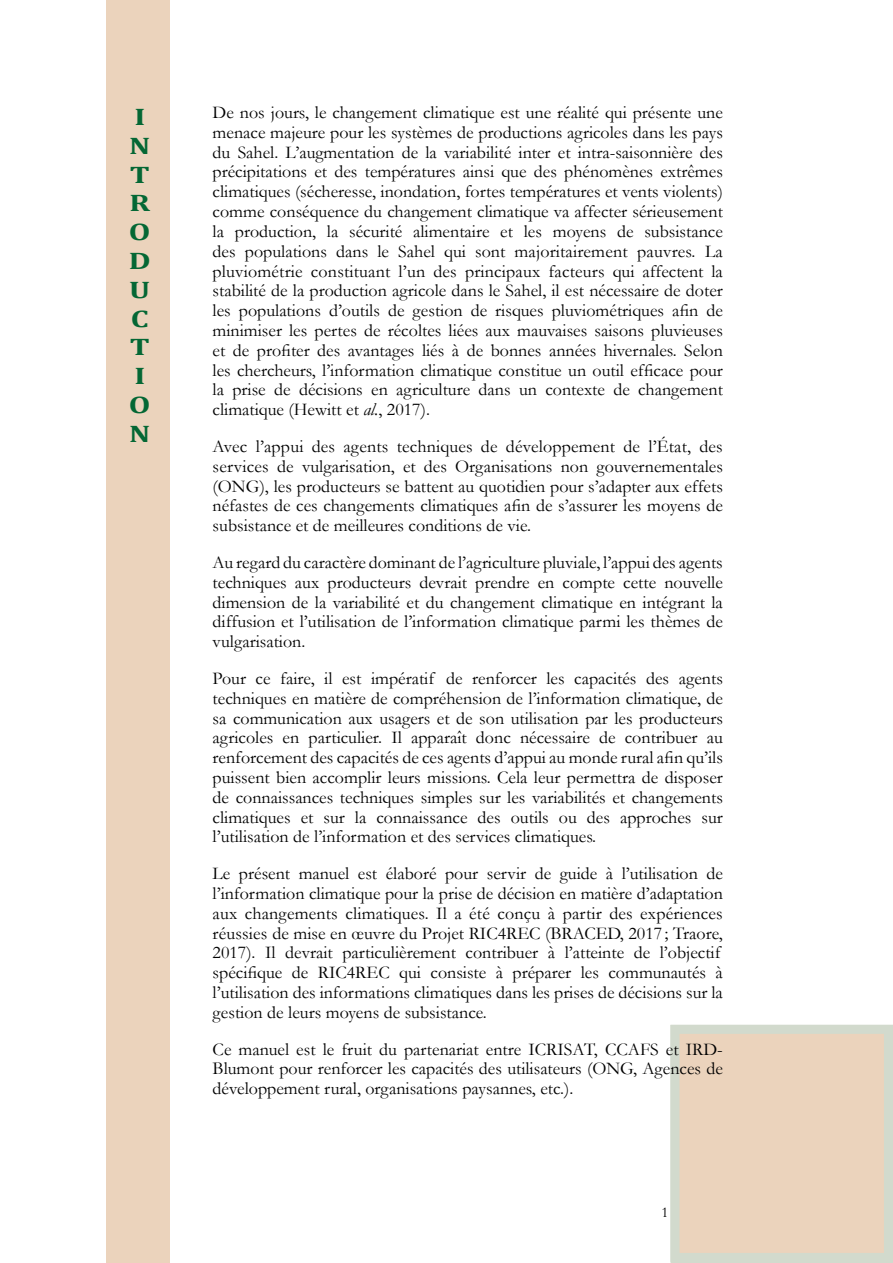
<style>
.page{position:relative;width:893px;height:1263px;background:#fff}
.page>*{position:absolute;margin:0;border:0;box-sizing:border-box;transform-origin:0 0}
.t1{font:700 24px/28.8px "Cambria";color:#046734;scale:1.3 1}
.t2{font:18px/19.8px "Garamond";color:#000;text-align:justify}
.t3{font:15px "Garamond";color:#000}
.s1{font-style:italic}
</style>
<div class="page">
<div style="left:670px;top:1025px;width:223px;height:237px;background:#ebd3bc;border:9px solid #d2dacd"></div>
<div style="left:106px;top:0;width:64px;height:1263px;background:#ebd3bc"></div>
<h1 class="t1" style="left:129px;top:102px;width:18px">I<br>N<br>T<br>R<br>O<br>D<br>U<br>C<br>T<br>I<br>O<br>N</h1>
<p class="t2" style="left:213px;top:102px;width:512px">De nos jours, le changement climatique est une réalité qui présente une menace majeure pour les systèmes de productions agricoles dans les pays du Sahel. L’augmentation de la variabilité inter et intra-saisonnière des précipitations et des températures ainsi que des phénomènes extrêmes climatiques (sécheresse, inondation, fortes températures et vents violents) comme conséquence du changement climatique va affecter sérieusement la production, la sécurité alimentaire et les moyens de subsistance des populations dans le Sahel qui sont majoritairement pauvres. La pluviométrie constituant l’un des principaux facteurs qui affectent la stabilité de la production agricole dans le Sahel, il est nécessaire de doter les populations d’outils de gestion de risques pluviométriques afin de minimiser les pertes de récoltes liées aux mauvaises saisons pluvieuses et de profiter des avantages liés à de bonnes années hivernales. Selon les chercheurs, l’information climatique constitue un outil efficace pour la prise de décisions en agriculture dans un contexte de changement climatique (Hewitt et <span class="s1">al.</span>, 2017).</p>
<p class="t2" style="left:213px;top:436px;width:512px">Avec l’appui des agents techniques de développement de l’État, des services de vulgarisation, et des Organisations non gouvernementales (ONG), les producteurs se battent au quotidien pour s’adapter aux effets néfastes de ces changements climatiques afin de s’assurer les moyens de subsistance et de meilleures conditions de vie.</p>
<p class="t2" style="left:213px;top:552px;width:512px">Au regard du caractère dominant de l’agriculture pluviale, l’appui des agents techniques aux producteurs devrait prendre en compte cette nouvelle dimension de la variabilité et du changement climatique en intégrant la diffusion et l’utilisation de l’information climatique parmi les thèmes de vulgarisation.</p>
<p class="t2" style="left:213px;top:668px;width:512px">Pour ce faire, il est impératif de renforcer les capacités des agents techniques en matière de compréhension de l’information climatique, de sa communication aux usagers et de son utilisation par les producteurs agricoles en particulier. Il apparaît donc nécessaire de contribuer au renforcement des capacités de ces agents d’appui au monde rural afin qu’ils puissent bien accomplir leurs missions. Cela leur permettra de disposer de connaissances techniques simples sur les variabilités et changements climatiques et sur la connaissance des outils ou des approches sur l’utilisation de l’information et des services climatiques.</p>
<p class="t2" style="left:213px;top:863px;width:512px;text-align:left">Le présent manuel est élaboré pour servir de guide à l’utilisation de l’information climatique pour la prise de décision en matière d’adaptation aux changements climatiques. Il a été conçu à partir des expériences réussies de mise en œuvre du Projet RIC4REC (BRACED, 2017 ; Traore, 2017). Il devrait particulièrement contribuer à l’atteinte de l’objectif spécifique de RIC4REC qui consiste à préparer les communautés à l’utilisation des informations climatiques dans les prises de décisions sur la gestion de leurs moyens de subsistance.</p>
<p class="t2" style="left:213px;top:1039px;width:512px">Ce manuel est le fruit du partenariat entre ICRISAT, CCAFS et IRD-Blumont pour renforcer les capacités des utilisateurs (ONG, Agences de développement rural, organisations paysannes, etc.).</p>
<p class="t3" style="left:661px;top:1203px;width:9px">1</p>
</div>
